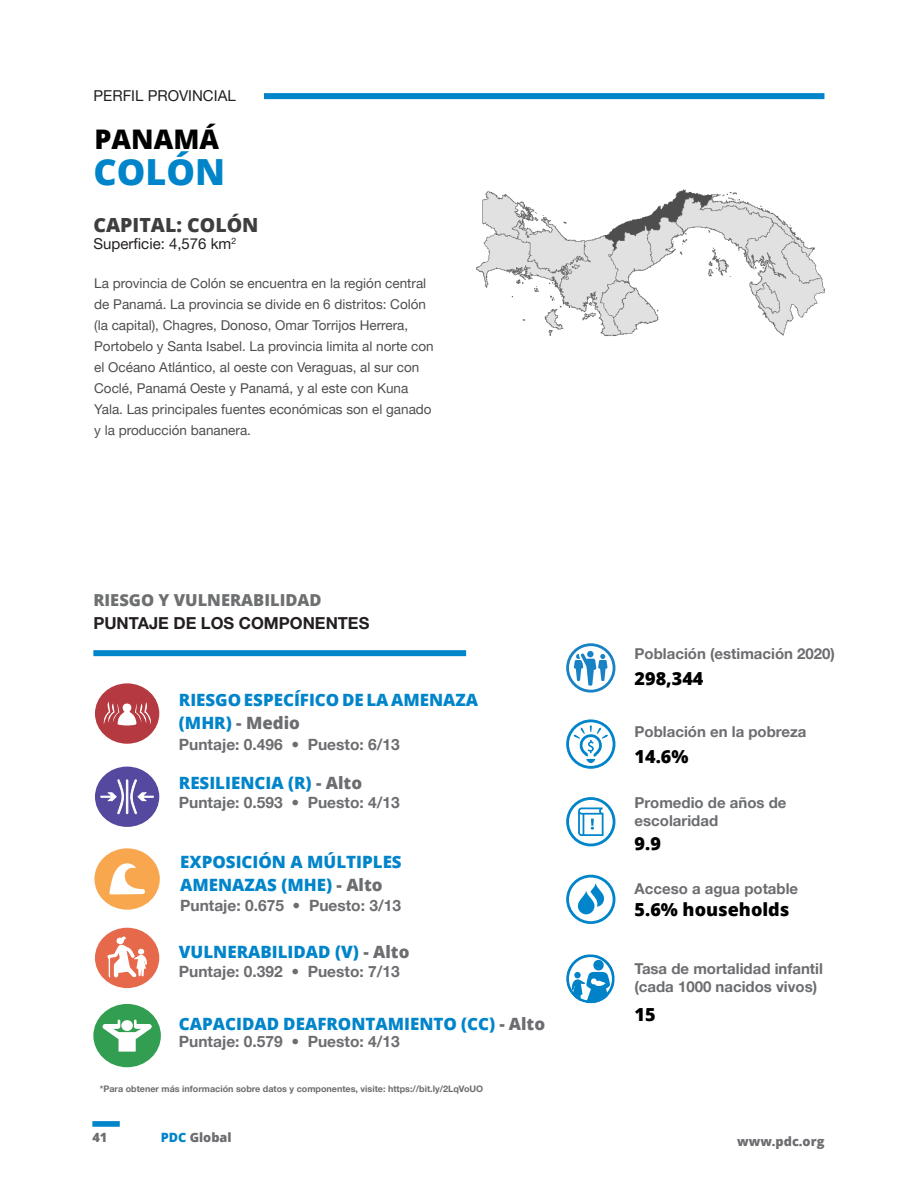
<style>
.page{position:relative;width:918px;height:1188px;background:#fff}
.page>*{position:absolute;margin:0;border:0;box-sizing:border-box;transform-origin:0 0}
.Page_Header_-_Blue{font:800 36px "Open Sans";color:#0084ca}
.Page_Header_-_Black{font:800 27px "Open Sans";color:#000}
.Page_Headline_-_Grey{font:800 19.5px "Open Sans";color:#3e3e3f}
.Page_Header_-_Black-2{font:800 18px "Open Sans";color:#000}
.Page_Body_copy_-_Blu{font:800 16.95px/22.6px "Open Sans";color:#0084ca}
.Rank_text_-_next_to{font:700 16.5px "Helvetica Neue LT Pro";color:#231f20}
.Rank_text_-_next_to-2{font:800 16.5px "Open Sans";color:#6d6f71}
.Page_Body_copy_-_Gre{font:700 15.45px "Helvetica Neue LT Pro";color:#6c6d70}
.Page_Body_copy_-_Gre-2{font:700 15px/18px "Helvetica Neue LT Pro";color:#6c6d70}
.Page_Body_copy_-_bla{font:15px "Helvetica Neue LT Pro";color:#231f20}
.t1{font:13.5px/21px "Helvetica Neue LT Pro";color:#231f20}
.t2{font:800 12.75px "Open Sans";color:#6c6d70}
.Page_Body_copy_-_Gre-3{font:700 9px "Helvetica Neue LT Pro";color:#6c6d70}
.s1{color:#6c6d70}
.s2{color:#0084ca}
</style>
<div class="page">
<div style="left:264px;top:93px;width:560px;height:6px;background:#0084ca"></div>
<div style="left:92px;top:1121px;width:28px;height:6px;background:#0084ca"></div>
<svg style="left:566px;top:643px;width:49px;height:50px"></svg>
<svg style="left:566px;top:719px;width:49px;height:50px"></svg>
<svg style="left:566px;top:797px;width:49px;height:49px"></svg>
<svg style="left:566px;top:875px;width:49px;height:49px"></svg>
<div style="left:95px;top:683px;width:64px;height:61px;background:#b53940;border-radius:50%"></div>
<svg style="left:104px;top:702px;width:47px;height:24px"></svg>
<svg style="left:95px;top:767px;width:64px;height:60px"></svg>
<div style="left:94px;top:848px;width:66px;height:62px;background:#f9a74f;border-radius:50%"></div>
<svg style="left:109px;top:863px;width:36px;height:31px"></svg>
<div style="left:95px;top:928px;width:64px;height:60px;background:#e6694b;border-radius:50%"></div>
<svg style="left:107px;top:936px;width:40px;height:42px"></svg>
<div style="left:93px;top:1004px;width:68px;height:63px;background:#329e52;border-radius:50%"></div>
<svg style="left:103px;top:1020px;width:49px;height:32px"></svg>
<img style="left:477px;top:189px;width:347px;height:147px">
<svg style="left:566px;top:954px;width:49px;height:49px"></svg>
<div style="left:93px;top:650px;width:373px;height:6px;background:#0084ca"></div>
<p class="Page_Body_copy_-_bla" style="left:94px;top:86px;width:144px">PERFIL PROVINCIAL</p>
<p class="Page_Header_-_Black" style="left:95px;top:119px;width:126px">PANAMÁ</p>
<p class="Page_Header_-_Blue" style="left:94px;top:145px;width:133px">COLÓN</p>
<p class="Page_Headline_-_Grey" style="left:94px;top:210px;width:167px">CAPITAL: COLÓN</p>
<p class="Page_Body_copy_-_bla" style="left:94px;top:235px;width:144px">Superficie: 4,576 km<sup>2</sup></p>
<p class="t1" style="left:94px;top:272px;width:341px">La provincia de Colón se encuentra en la región central de Panamá. La provincia se divide en 6 distritos: Colón (la capital), Chagres, Donoso, Omar Torrijos Herrera, Portobelo y Santa Isabel. La provincia limita al norte con el Océano Atlántico, al oeste con Veraguas, al sur con Coclé, Panamá Oeste y Panamá, y al este con Kuna Yala. Las principales fuentes económicas son el ganado y la producción bananera.</p>
<p class="Rank_text_-_next_to-2" style="left:93px;top:588px;width:230px">RIESGO Y VULNERABILIDAD</p>
<p class="Rank_text_-_next_to" style="left:93px;top:613px;width:277px">PUNTAJE DE LOS COMPONENTES</p>
<p class="Page_Body_copy_-_Blu" style="left:179px;top:688px;width:301px">RIESGO ESPECÍFICO DE LA AMENAZA (MHR) <span class="s1">- Medio</span></p>
<p class="Page_Body_copy_-_Gre" style="left:179px;top:735px;width:222px">Puntaje: 0.496 • Puesto: 6/13</p>
<p class="Page_Body_copy_-_Blu" style="left:179px;top:771px;width:185px">RESILIENCIA (R) <span class="s1">- Alto</span></p>
<p class="Page_Body_copy_-_Gre" style="left:179px;top:793px;width:222px">Puntaje: 0.593 • Puesto: 4/13</p>
<p class="Page_Body_copy_-_Blu" style="left:180px;top:850px;width:223px">EXPOSICIÓN A MÚLTIPLES</p>
<p class="Page_Body_copy_-_Blu" style="left:180px;top:872px;width:204px">AMENAZAS (MHE) <span class="s1">- Alto</span></p>
<p class="Page_Body_copy_-_Gre" style="left:180px;top:896px;width:222px">Puntaje: 0.675 • Puesto: 3/13</p>
<p class="Page_Body_copy_-_Blu" style="left:179px;top:939px;width:232px">VULNERABILIDAD (V) <span class="s1">- Alto</span></p>
<p class="Page_Body_copy_-_Gre" style="left:179px;top:962px;width:222px">Puntaje: 0.392 • Puesto: 7/13</p>
<p class="Page_Body_copy_-_Blu" style="left:179px;top:1012px;width:368px">CAPACIDAD DEAFRONTAMIENTO (CC) <span class="s1">- Alto</span></p>
<p class="Page_Body_copy_-_Gre" style="left:179px;top:1032px;width:222px">Puntaje: 0.579 • Puesto: 4/13</p>
<p class="Page_Body_copy_-_Gre-3" style="left:100px;top:1084px;width:385px">*Para obtener más información sobre datos y componentes, visite: https://bit.ly/2LqVoUO</p>
<p class="Page_Body_copy_-_Gre-2" style="left:635px;top:644px;width:202px">Población (estimación 2020)</p>
<p class="Page_Header_-_Black-2" style="left:635px;top:665px;width:70px">298,344</p>
<p class="Page_Body_copy_-_Gre-2" style="left:635px;top:723px;width:173px">Población en la pobreza</p>
<p class="Page_Header_-_Black-2" style="left:635px;top:743px;width:55px">14.6%</p>
<p class="Page_Body_copy_-_Gre-2" style="left:635px;top:794px;width:153px">Promedio de años de escolaridad</p>
<p class="Page_Header_-_Black-2" style="left:635px;top:830px;width:28px">9.9</p>
<p class="Page_Body_copy_-_Gre-2" style="left:635px;top:880px;width:165px">Acceso a agua potable</p>
<p class="Page_Header_-_Black-2" style="left:635px;top:896px;width:156px">5.6% households</p>
<p class="Page_Body_copy_-_Gre-2" style="left:634px;top:959px;width:190px">Tasa de mortalidad infantil (cada 1000 nacidos vivos)</p>
<p class="Page_Header_-_Black-2" style="left:634px;top:1001px;width:23px">15</p>
<p class="t2" style="left:92px;top:1128px;width:16px">41</p>
<p class="t2" style="left:161px;top:1128px;width:72px"><span class="s2">PDC</span> Global</p>
<p class="t2" style="left:737px;top:1132px;width:89px">www.pdc.org</p>
</div>
